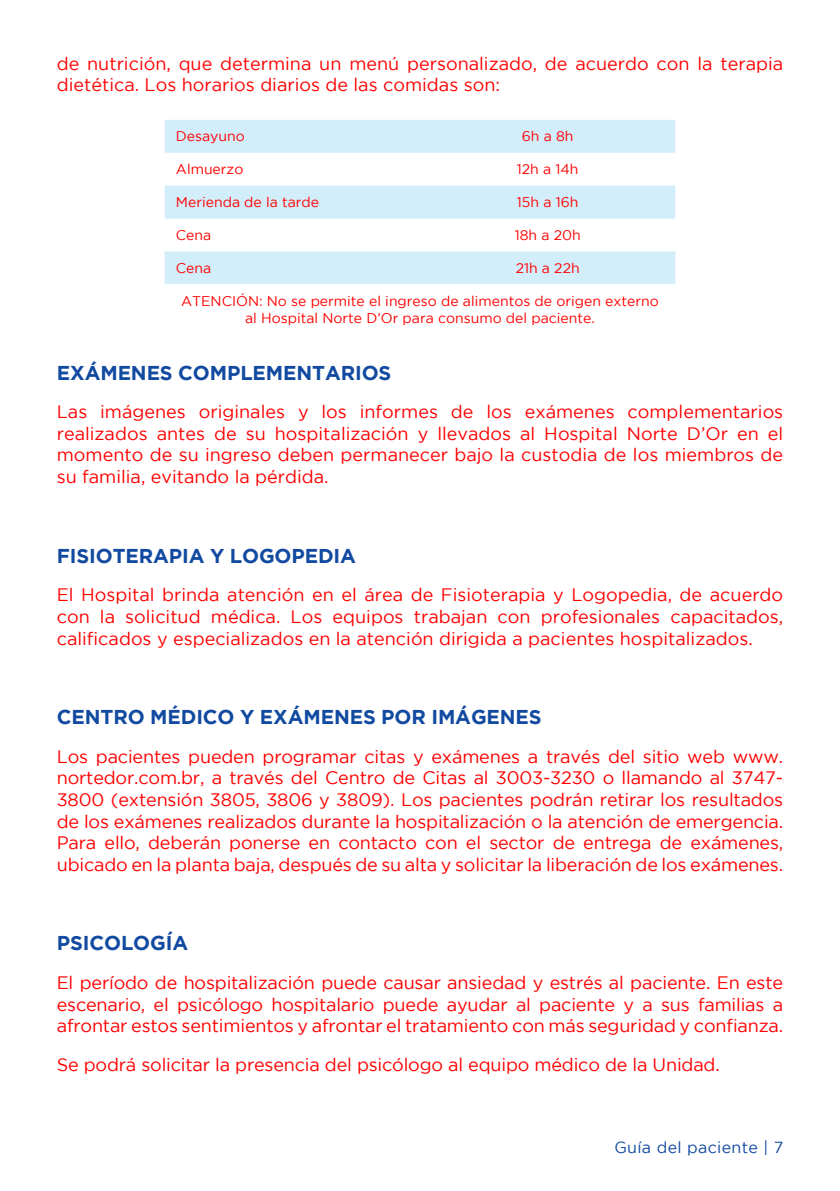
<style>
.page{position:relative;width:840px;height:1191px;background:#fff}
.page>*{position:absolute;margin:0;border:0;box-sizing:border-box;transform-origin:0 0}
.t1{font:700 20px "Gotham";letter-spacing:-.005em;color:#114aa0}
.t2{font:18px/21.6px "Gotham";color:#f00;text-align:justify}
.t3{font:16px "Gotham";letter-spacing:.02em;color:#114aa0}
.t4{font:14px/16.8px "Gotham";color:#f00;text-align:center}
</style>
<div class="page">
<svg style="left:164px;top:120px;width:511px;height:164px;fill:#d2eefb"></svg>
<p class="t2" style="left:57px;top:52px;width:727px">de nutrición, que determina un menú personalizado, de acuerdo con la terapia dietética. Los horarios diarios de las comidas son:</p>
<p class="t4" style="left:176px;top:128px;width:70px">Desayuno</p>
<p class="t4" style="left:521px;top:128px;width:53px">6h a 8h</p>
<p class="t4" style="left:176px;top:161px;width:69px">Almuerzo</p>
<p class="t4" style="left:516px;top:161px;width:63px">12h a 14h</p>
<p class="t4" style="left:176px;top:194px;width:145px">Merienda de la tarde</p>
<p class="t4" style="left:516px;top:194px;width:63px">15h a 16h</p>
<p class="t4" style="left:176px;top:226px;width:37px">Cena</p>
<p class="t4" style="left:514px;top:226px;width:67px">18h a 20h</p>
<p class="t4" style="left:176px;top:259px;width:37px">Cena</p>
<p class="t4" style="left:515px;top:259px;width:65px">21h a 22h</p>
<p class="t4" style="left:181px;top:292px;width:479px">ATENCIÓN: No se permite el ingreso de alimentos de origen externo al Hospital Norte D’Or para consumo del paciente.</p>
<p class="t1" style="left:57px;top:361px;width:336px">EXÁMENES COMPLEMENTARIOS</p>
<p class="t2" style="left:57px;top:401px;width:727px">Las imágenes originales y los informes de los exámenes complementarios realizados antes de su hospitalización y llevados al Hospital Norte D’Or en el momento de su ingreso deben permanecer bajo la custodia de los miembros de su familia, evitando la pérdida.</p>
<p class="t1" style="left:57px;top:544px;width:300px">FISIOTERAPIA Y LOGOPEDIA</p>
<p class="t2" style="left:57px;top:584px;width:727px">El Hospital brinda atención en el área de Fisioterapia y Logopedia, de acuerdo con la solicitud médica. Los equipos trabajan con profesionales capacitados, calificados y especializados en la atención dirigida a pacientes hospitalizados.</p>
<p class="t1" style="left:57px;top:705px;width:486px">CENTRO MÉDICO Y EXÁMENES POR IMÁGENES</p>
<p class="t2" style="left:57px;top:745px;width:727px">Los pacientes pueden programar citas y exámenes a través del sitio web www. nortedor.com.br, a través del Centro de Citas al 3003-3230 o llamando al 3747- 3800 (extensión 3805, 3806 y 3809). Los pacientes podrán retirar los resultados de los exámenes realizados durante la hospitalización o la atención de emergencia.<br>Para ello, deberán ponerse en contacto con el sector de entrega de exámenes, ubicado en la planta baja, después de su alta y solicitar la liberación de los exámenes.</p>
<p class="t1" style="left:57px;top:931px;width:133px">PSICOLOGÍA</p>
<p class="t2" style="left:57px;top:971px;width:727px">El período de hospitalización puede causar ansiedad y estrés al paciente. En este escenario, el psicólogo hospitalario puede ayudar al paciente y a sus familias a afrontar estos sentimientos y afrontar el tratamiento con más seguridad y confianza.</p>
<p class="t2" style="left:57px;top:1053px;width:664px">Se podrá solicitar la presencia del psicólogo al equipo médico de la Unidad.</p>
<p class="t3" style="left:614px;top:1138px;width:170px">Guía del paciente | 7</p>
</div>
